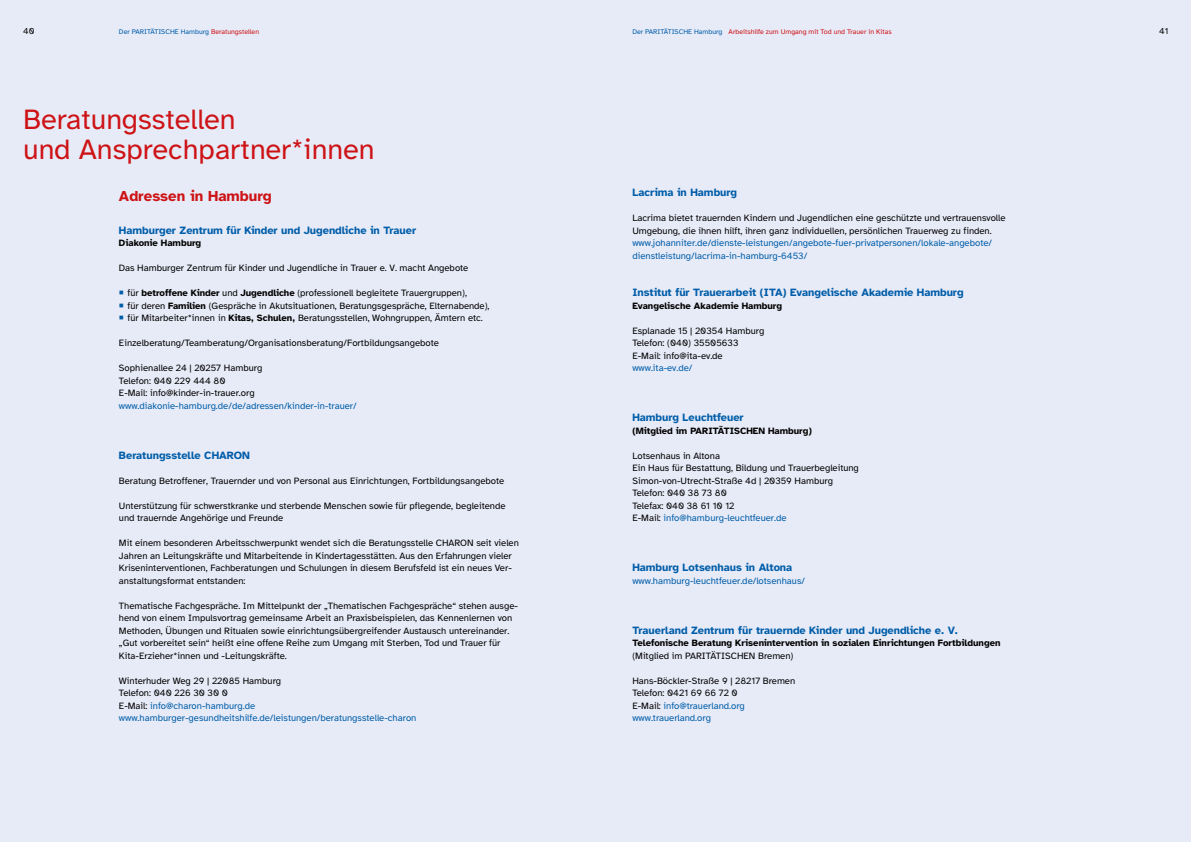
<style>
.page{position:relative;width:1191px;height:842px;background:#e7ebf7}
.page>*{position:absolute;margin:0;border:0;box-sizing:border-box;transform-origin:0 0}
.t1{font:29px/30px "Atkinson Hyperlegible";color:#cd1316}
.t2{font:700 15px "Atkinson Hyperlegible";color:#cd1316}
.t3{font:700 11px "Atkinson Hyperlegible";color:#005da9}
.t4{font:9.5px/12.5px "Atkinson Hyperlegible";color:#000}
.t5{font:9.5px/12.5px "Atkinson Hyperlegible";color:#005da9}
.t6{font:700 9.5px "Atkinson Hyperlegible";color:#000}
.t7{font:9px "Atkinson Hyperlegible";color:#000}
.t8{font:7px "Atkinson Hyperlegible";color:#cd1316}
.t9{font:7px "Atkinson Hyperlegible";color:#005da9}
.s1{color:#cd1316}
.s2{color:#005da9}
.s3{font-weight:700}
.s4{color:#000}
</style>
<div class="page">
<p class="t7" style="left:23px;top:26px;width:13px">40</p>
<p class="t9" style="left:119px;top:28px;width:142px">Der PARITÄTISCHE Hamburg <span class="s1">Beratungstellen</span></p>
<p class="t8" style="left:632px;top:28px;width:261px"><span class="s2">Der PARITÄTISCHE Hamburg</span> Arbeitshilfe zum Umgang mit Tod und Trauer in Kitas</p>
<p class="t7" style="left:1159px;top:26px;width:11px">41</p>
<h1 class="t1" style="left:23px;top:104px;width:353px">Beratungsstellen<br>und Ansprechpartner*innen</h1>
<h2 class="t2" style="left:119px;top:188px;width:154px">Adressen in Hamburg</h2>
<p class="t3" style="left:119px;top:224px;width:299px">Hamburger Zentrum für Kinder und Jugendliche in Trauer</p>
<p class="t6" style="left:119px;top:238px;width:84px">Diakonie Hamburg</p>
<p class="t4" style="left:119px;top:262px;width:351px">Das Hamburger Zentrum für Kinder und Jugendliche in Trauer e. V. macht Angebote</p>
<p class="t4" style="left:127px;top:287px;width:363px">für <span class="s3">betroffene Kinder</span> und <span class="s3">Jugendliche</span> (professionell begleitete Trauergruppen),<br>für deren <span class="s3">Familien</span> (Gespräche in Akutsituationen, Beratungsgespräche, Elternabende), für Mitarbeiter*innen in <span class="s3">Kitas, Schulen,</span> Beratungsstellen, Wohngruppen, Ämtern etc.</p>
<p class="t4" style="left:119px;top:337px;width:321px">Einzelberatung/Teamberatung/Organisationsberatung/Fortbildungsangebote</p>
<p class="t4" style="left:119px;top:362px;width:145px">Sophienallee 24 | 20257 Hamburg<br>Telefon: 040 229 444 80<br>E-Mail: info@kinder-in-trauer.org</p>
<p class="t5" style="left:119px;top:400px;width:239px">www.diakonie-hamburg.de/de/adressen/kinder-in-trauer/</p>
<p class="t3" style="left:119px;top:449px;width:132px">Beratungsstelle CHARON</p>
<p class="t4" style="left:119px;top:474px;width:387px">Beratung Betroffener, Trauernder und von Personal aus Einrichtungen, Fortbildungsangebote</p>
<p class="t4" style="left:119px;top:499px;width:388px">Unterstützung für schwerstkranke und sterbende Menschen sowie für pflegende, begleitende und trauernde Angehörige und Freunde</p>
<p class="t4" style="left:119px;top:537px;width:401px">Mit einem besonderen Arbeitsschwerpunkt wendet sich die Beratungsstelle CHARON seit vielen Jahren an Leitungskräfte und Mitarbeitende in Kindertagesstätten. Aus den Erfahrungen vieler Kriseninterventionen, Fachberatungen und Schulungen in diesem Berufsfeld ist ein neues Ver&shy;anstaltungsformat entstanden:</p>
<p class="t4" style="left:119px;top:600px;width:400px">Thematische Fachgespräche. Im Mittelpunkt der „Thematischen Fachgespräche“ stehen ausge&shy;hend von einem Impulsvortrag gemeinsame Arbeit an Praxisbeispielen, das Kennenlernen von Methoden, Übungen und Ritualen sowie einrichtungsübergreifender Austausch untereinander. „Gut vorbereitet sein“ heißt eine offene Reihe zum Umgang mit Sterben, Tod und Trauer für Kita-Erzieher*innen und -Leitungskräfte.</p>
<p class="t5" style="left:119px;top:675px;width:299px"><span class="s4">Winterhuder Weg 29 | 22085 Hamburg<br>Telefon: 040 226 30 30 0<br>E-Mail:</span> info@charon-hamburg.de www.hamburger-gesundheitshilfe.de/leistungen/beratungsstelle-charon</p>
<p class="t3" style="left:632px;top:186px;width:106px">Lacrima in Hamburg</p>
<p class="t4" style="left:632px;top:212px;width:375px">Lacrima bietet trauernden Kindern und Jugendlichen eine geschützte und vertrauensvolle<br>Umgebung, die ihnen hilft, ihren ganz individuellen, persönlichen Trauerweg zu finden.</p>
<p class="t5" style="left:632px;top:237px;width:361px">www.johanniter.de/dienste-leistungen/angebote-fuer-privatpersonen/lokale-angebote/ dienstleistung/lacrima-in-hamburg-6453/</p>
<p class="t3" style="left:632px;top:286px;width:333px">Institut für Trauerarbeit (ITA) Evangelische Akademie Hamburg</p>
<p class="t6" style="left:632px;top:300px;width:151px">Evangelische Akademie Hamburg</p>
<p class="t4" style="left:632px;top:324px;width:134px">Esplanade 15 | 20354 Hamburg<br>Telefon: (040) 35505633<br>E-Mail: info@ita-ev.de</p>
<p class="t5" style="left:632px;top:362px;width:62px">www.ita-ev.de/</p>
<p class="t3" style="left:632px;top:411px;width:113px">Hamburg Leuchtfeuer</p>
<p class="t6" style="left:632px;top:425px;width:181px">(Mitglied im PARITÄTISCHEN Hamburg)</p>
<p class="t4" style="left:632px;top:449px;width:228px">Lotsenhaus in Altona<br>Ein Haus für Bestattung, Bildung und Trauerbegleitung Simon-von-Utrecht-Straße 4d | 20359 Hamburg Telefon: 040 38 73 80<br>Telefax: 040 38 61 10 12<br>E-Mail: <span class="s2">info@hamburg-leuchtfeuer.de</span></p>
<p class="t3" style="left:632px;top:561px;width:161px">Hamburg Lotsenhaus in Altona</p>
<p class="t5" style="left:632px;top:574px;width:174px">www.hamburg-leuchtfeuer.de/lotsenhaus/</p>
<p class="t3" style="left:632px;top:624px;width:327px">Trauerland Zentrum für trauernde Kinder und Jugendliche e. V.</p>
<p class="t6" style="left:632px;top:638px;width:369px">Telefonische Beratung Krisenintervention in sozialen Einrichtungen Fortbildungen</p>
<p class="t4" style="left:632px;top:649px;width:163px">(Mitglied im PARITÄTISCHEN Bremen)</p>
<p class="t4" style="left:632px;top:674px;width:164px">Hans-Böckler-Straße 9 | 28217 Bremen<br>Telefon: 0421 69 66 72 0<br>E-Mail: <span class="s2">info@trauerland.org www.trauerland.org</span></p>
</div>
